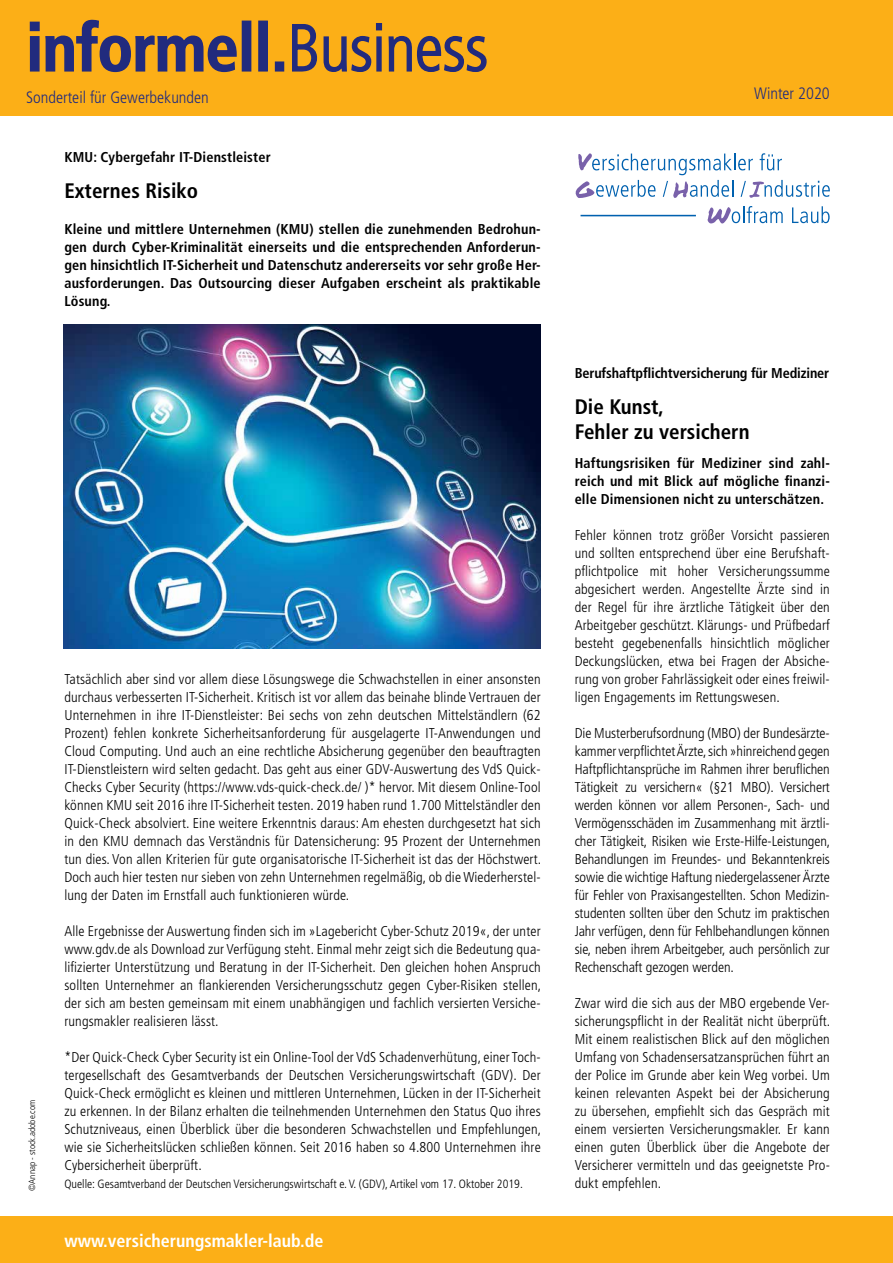
<style>
.page{position:relative;width:893px;height:1263px;background:#fff}
.page>*{position:absolute;margin:0;border:0;box-sizing:border-box;transform-origin:0 0}
.t1{font:700 condensed 66px "Frutiger LT Std";letter-spacing:-.01em;color:#212b7e}
.t2{font:700 condensed 21px/25.2px "Frutiger LT Std";color:#000}
.t3{font:700 condensed 18px "Frutiger LT Std";color:#fff}
.t4{font:300 condensed 16.5px "Frutiger LT Std";color:#212b7e}
.t5{font:300 condensed 14.25px/18px "Frutiger LT Std";letter-spacing:.01em;color:#000;text-align:justify}
.t6{font:700 condensed 14.25px/18px "Frutiger LT Std";letter-spacing:.01em;color:#000;text-align:justify}
.t7{font:700 condensed 14.25px "Frutiger LT Std";letter-spacing:-.01em;color:#000}
.t8{font:300 condensed 12px "Frutiger LT Std";color:#000}
.t9{font:300 condensed 9px "Frutiger LT Std";color:#000}
.s1{font-weight:300}
</style>
<div class="page">
<div style="left:0;top:0;width:893px;height:115px;background:#fcaf17"></div>
<svg style="left:29px;top:19px;width:208px;height:54px"></svg>
<div style="left:242px;top:21px;width:9px;height:51px;border:2px solid #212b7e"></div>
<div style="left:258px;top:21px;width:10px;height:51px;border:2px solid #212b7e"></div>
<div style="left:275px;top:61px;width:9px;height:11px;border:2px solid #212b7e"></div>
<svg style="left:292px;top:23px;width:195px;height:49px"></svg>
<img style="left:64px;top:324px;width:477px;height:324px">
<div style="left:0;top:1217px;width:893px;height:46px;background:#fcaf17"></div>
<svg style="left:575px;top:153px;width:255px;height:45px"></svg>
<svg style="left:707px;top:206px;width:76px;height:18px"></svg>
<svg style="left:792px;top:206px;width:38px;height:17px"></svg>
<hr style="left:580px;top:215px;width:116px;height:1px;background:#0061af">
<h1 class="t1" style="left:26px;top:9px;width:464px">informell.<span class="s1">Business</span></h1>
<p class="t4" style="left:26px;top:88px;width:184px">Sonderteil für Gewerbekunden</p>
<p class="t6" style="left:64px;top:148px;width:208px">KMU: Cybergefahr IT-Dienstleister</p>
<h2 class="t2" style="left:64px;top:178px;width:135px">Externes Risiko</h2>
<p class="t6" style="left:64px;top:220px;width:478px">Kleine und mittlere Unternehmen (KMU) stellen die zunehmenden Bedrohun&shy;gen durch Cyber-Kriminalität einerseits und die entsprechenden Anforderun&shy;gen hinsichtlich IT-Sicherheit und Datenschutz andererseits vor sehr große Her&shy;ausforderungen. Das Outsourcing dieser Aufgaben erscheint als praktikable Lösung.</p>
<p class="t9" style="left:27px;top:1191px;width:92px;rotate:-90deg">©Annap - stock.adobe.com</p>
<p class="t5" style="left:64px;top:670px;width:478px">Tatsächlich aber sind vor allem diese Lösungswege die Schwachstellen in einer ansonsten durchaus verbesserten IT-Sicherheit. Kritisch ist vor allem das beinahe blinde Vertrauen der Unternehmen in ihre IT-Dienstleister: Bei sechs von zehn deutschen Mittelständlern (62<br>Prozent) fehlen konkrete Sicherheitsanforderung für ausgelagerte IT-Anwendungen und Cloud Computing. Und auch an eine rechtliche Absicherung gegenüber den beauftragten IT-Dienstleistern wird selten gedacht. Das geht aus einer GDV-Auswertung des VdS Quick-Checks Cyber Security (https://www.vds-quick-check.de/ )* hervor. Mit diesem Online-Tool können KMU seit 2016 ihre IT-Sicherheit testen. 2019 haben rund 1.700 Mittelständler den Quick-Check absolviert. Eine weitere Erkenntnis daraus: Am ehesten durchgesetzt hat sich in den KMU demnach das Verständnis für Datensicherung: 95 Prozent der Unternehmen tun dies. Von allen Kriterien für gute organisatorische IT-Sicherheit ist das der Höchstwert.<br>Doch auch hier testen nur sieben von zehn Unternehmen regelmäßig, ob die Wiederherstel&shy;lung der Daten im Ernstfall auch funktionieren würde.</p>
<p class="t5" style="left:64px;top:922px;width:478px">Alle Ergebnisse der Auswertung finden sich im »Lagebericht Cyber-Schutz 2019«, der unter www.gdv.de als Download zur Verfügung steht. Einmal mehr zeigt sich die Bedeutung qua&shy;lifizierter Unterstützung und Beratung in der IT-Sicherheit. Den gleichen hohen Anspruch sollten Unternehmer an flankierenden Versicherungsschutz gegen Cyber-Risiken stellen, der sich am besten gemeinsam mit einem unabhängigen und fachlich versierten Versiche&shy;rungsmakler realisieren lässt.</p>
<p class="t5" style="left:64px;top:1048px;width:478px">*Der Quick-Check Cyber Security ist ein Online-Tool der VdS Schadenverhütung, einer Toch&shy;tergesellschaft des Gesamtverbands der Deutschen Versicherungswirtschaft (GDV). Der Quick-Check ermöglicht es kleinen und mittleren Unternehmen, Lücken in der IT-Sicherheit zu erkennen. In der Bilanz erhalten die teilnehmenden Unternehmen den Status Quo ihres Schutzniveaus, einen Überblick über die besonderen Schwachstellen und Empfehlungen, wie sie Sicherheitslücken schließen können. Seit 2016 haben so 4.800 Unternehmen ihre Cybersicherheit überprüft.</p>
<p class="t8" style="left:64px;top:1177px;width:460px">Quelle: Gesamtverband der Deutschen Versicherungswirtschaft e. V. (GDV), Artikel vom 17. Oktober 2019.</p>
<p class="t3" style="left:64px;top:1230px;width:260px">www.versicherungsmakler-laub.de</p>
<p class="t4" style="left:754px;top:84px;width:77px">Winter 2020</p>
<p class="t7" style="left:575px;top:365px;width:256px">Berufshaftpflichtversicherung für Mediziner</p>
<h2 class="t2" style="left:575px;top:394px;width:176px">Die Kunst,<br>Fehler zu versichern</h2>
<p class="t6" style="left:575px;top:454px;width:257px">Haftungsrisiken für Mediziner sind zahl&shy;reich und mit Blick auf mögliche finanzi&shy;elle Dimensionen nicht zu unterschätzen.</p>
<p class="t5" style="left:575px;top:526px;width:257px">Fehler können trotz größer Vorsicht passieren und sollten entsprechend über eine Berufshaft&shy;pflichtpolice mit hoher Versicherungssumme abgesichert werden. Angestellte Ärzte sind in der Regel für ihre ärztliche Tätigkeit über den Arbeitgeber geschützt. Klärungs- und Prüfbedarf besteht gegebenenfalls hinsichtlich möglicher Deckungslücken, etwa bei Fragen der Absiche&shy;rung von grober Fahrlässigkeit oder eines freiwil&shy;ligen Engagements im Rettungswesen.</p>
<p class="t5" style="left:575px;top:724px;width:257px">Die Musterberufsordnung (MBO) der Bundesärzte&shy;kammer verpflichtet Ärzte, sich »hinreichend gegen Haftpflichtansprüche im Rahmen ihrer beruflichen Tätigkeit zu versichern« (§21 MBO). Versichert werden können vor allem Personen-, Sach- und Vermögensschäden im Zusammenhang mit ärztli&shy;cher Tätigkeit, Risiken wie Erste-Hilfe-Leistungen, Behandlungen im Freundes- und Bekanntenkreis sowie die wichtige Haftung niedergelassener Ärzte für Fehler von Praxisangestellten. Schon Medizin&shy;studenten sollten über den Schutz im praktischen Jahr verfügen, denn für Fehlbehandlungen können sie, neben ihrem Arbeitgeber, auch persönlich zur Rechenschaft gezogen werden.</p>
<p class="t5" style="left:575px;top:994px;width:257px">Zwar wird die sich aus der MBO ergebende Ver&shy;sicherungspflicht in der Realität nicht überprüft.<br>Mit einem realistischen Blick auf den möglichen Umfang von Schadensersatzansprüchen führt an der Police im Grunde aber kein Weg vorbei. Um keinen relevanten Aspekt bei der Absicherung zu übersehen, empfiehlt sich das Gespräch mit einem versierten Versicherungsmakler. Er kann einen guten Überblick über die Angebote der Versicherer vermitteln und das geeignetste Pro-</p>
<p class="t5" style="left:575px;top:1174px;width:88px">dukt empfehlen.</p>
</div>
